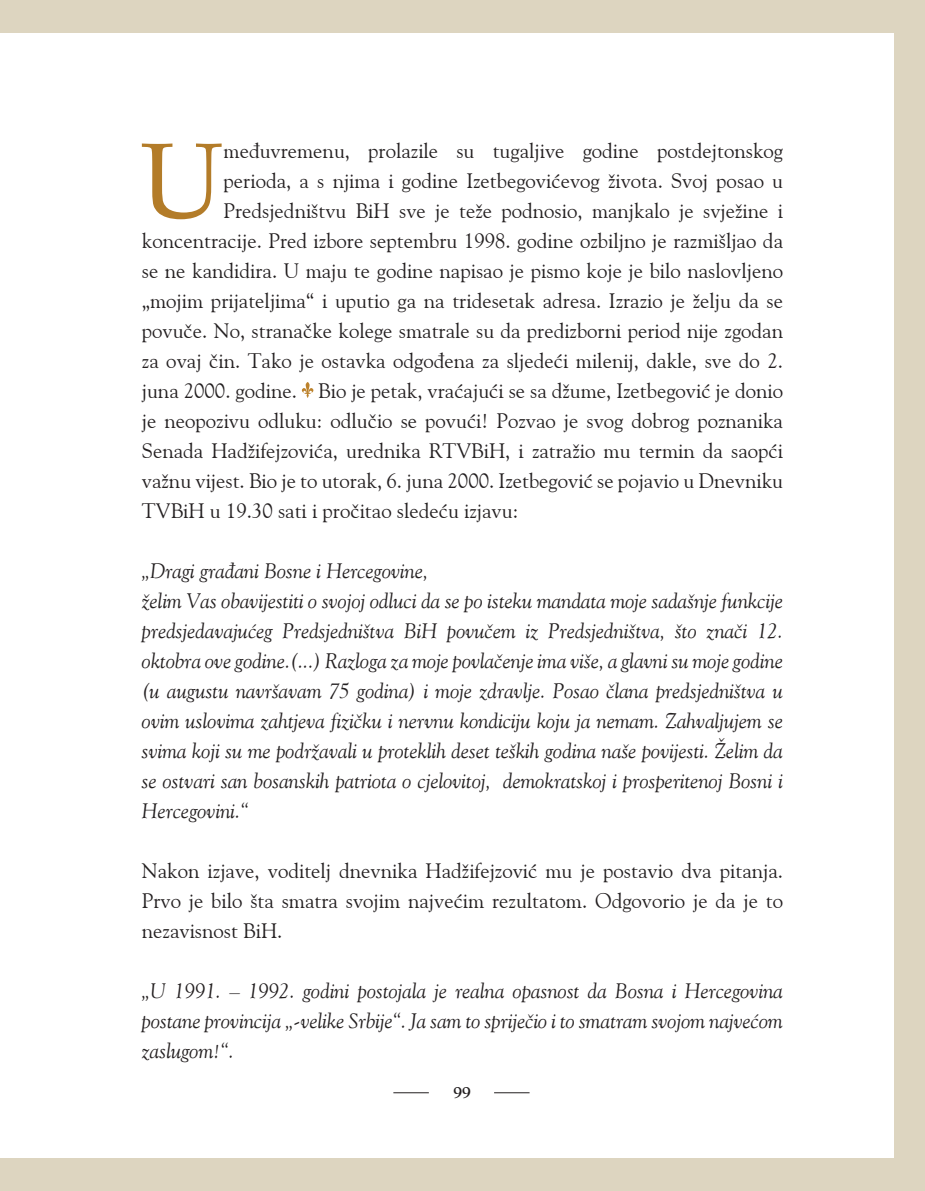
<style>
.page{position:relative;width:925px;height:1191px;background:#fff}
.page>*{position:absolute;margin:0;border:0;box-sizing:border-box;transform-origin:0 0}
.t1{font:107px "Palatino";color:#b37c29}
.t2{font:21px/30px "Goudy Old Style BT";color:#231f20;text-align:justify}
.t3{font:italic 21px/30px "Goudy Old Style BT";color:#231f20}
.t4{font:700 16px "Goudy Old Style BT";color:#231f20}
</style>
<div class="page">
<div style="left:893px;top:0;width:31px;height:1191px;background:#ddd5c0"></div>
<div style="left:0;top:0;width:893px;height:32px;background:#ddd5c0"></div>
<div style="left:0;top:1158px;width:893px;height:33px;background:#ddd5c0"></div>
<hr style="left:494px;top:1092px;width:35px;height:1px;background:#231f20">
<hr style="left:393px;top:1092px;width:35px;height:1px;background:#231f20">
<svg style="left:302px;top:382px;width:11px;height:16px"></svg>
<h1 class="t1" style="left:140px;top:92px;width:85px">U</h1>
<p class="t2" style="left:223px;top:135px;width:560px">međuvremenu, prolazile su tugaljive godine postdejtonskog</p>
<p class="t2" style="left:223px;top:165px;width:560px">perioda, a s njima i godine Izetbegovićevog života. Svoj posao u</p>
<p class="t2" style="left:223px;top:195px;width:560px">Predsjedništvu BiH sve je teže podnosio, manjkalo je svježine i</p>
<p class="t2" style="left:142px;top:225px;width:642px">koncentracije. Pred izbore septembru 1998. godine ozbiljno je razmišljao da</p>
<p class="t2" style="left:142px;top:255px;width:642px">se ne kandidira. U maju te godine napisao je pismo koje je bilo naslovljeno</p>
<p class="t2" style="left:142px;top:285px;width:642px">„mojim prijateljima“ i uputio ga na tridesetak adresa. Izrazio je želju da se</p>
<p class="t2" style="left:142px;top:315px;width:642px">povuče. No, stranačke kolege smatrale su da predizborni period nije zgodan</p>
<p class="t2" style="left:142px;top:345px;width:642px">za ovaj čin. Tako je ostavka odgođena za sljedeći milenij, dakle, sve do 2.</p>
<p class="t2" style="left:142px;top:375px;width:642px">juna 2000. godine. Bio je petak, vraćajući se sa džume, Izetbegović je donio</p>
<p class="t2" style="left:142px;top:405px;width:642px">je neopozivu odluku: odlučio se povući! Pozvao je svog dobrog poznanika</p>
<p class="t2" style="left:142px;top:435px;width:642px">Senada Hadžifejzovića, urednika RTVBiH, i zatražio mu termin da saopći</p>
<p class="t2" style="left:142px;top:465px;width:642px">važnu vijest. Bio je to utorak, 6. juna 2000. Izetbegović se pojavio u Dnevniku</p>
<p class="t2" style="left:142px;top:495px;width:378px">TVBiH u 19.30 sati i pročitao sledeću izjavu:</p>
<p class="t3" style="left:142px;top:555px;width:642px">„Dragi građani Bosne i Hercegovine,<br>želim Vas obavijestiti o svojoj odluci da se po isteku mandata moje sadašnje funkcije predsjedavajućeg Predsjedništva BiH povučem iz Predsjedništva, što znači 12. oktobra ove godine.(...) Razloga za moje povlačenje ima više, a glavni su moje godine (u augustu navršavam 75 godina) i moje zdravlje. Posao člana predsjedništva u ovim uslovima zahtjeva fizičku i nervnu kondiciju koju ja nemam. Zahvaljujem se svima koji su me podržavali u proteklih deset teških godina naše povijesti. Želim da se ostvari san bosanskih patriota o cjelovitoj, demokratskoj i prosperitenoj Bosni i Hercegovini.“</p>
<p class="t2" style="left:142px;top:855px;width:642px">Nakon izjave, voditelj dnevnika Hadžifejzović mu je postavio dva pitanja.<br>Prvo je bilo šta smatra svojim najvećim rezultatom. Odgovorio je da je to nezavisnost BiH.</p>
<p class="t3" style="left:142px;top:975px;width:642px;text-align:justify">„U 1991. – 1992. godini postojala je realna opasnost da Bosna i Hercegovina postane provincija „-velike Srbije“. Ja sam to spriječio i to smatram svojom najvećom zaslugom!“.</p>
<p class="t4" style="left:453px;top:1082px;width:19px">99</p>
</div>
